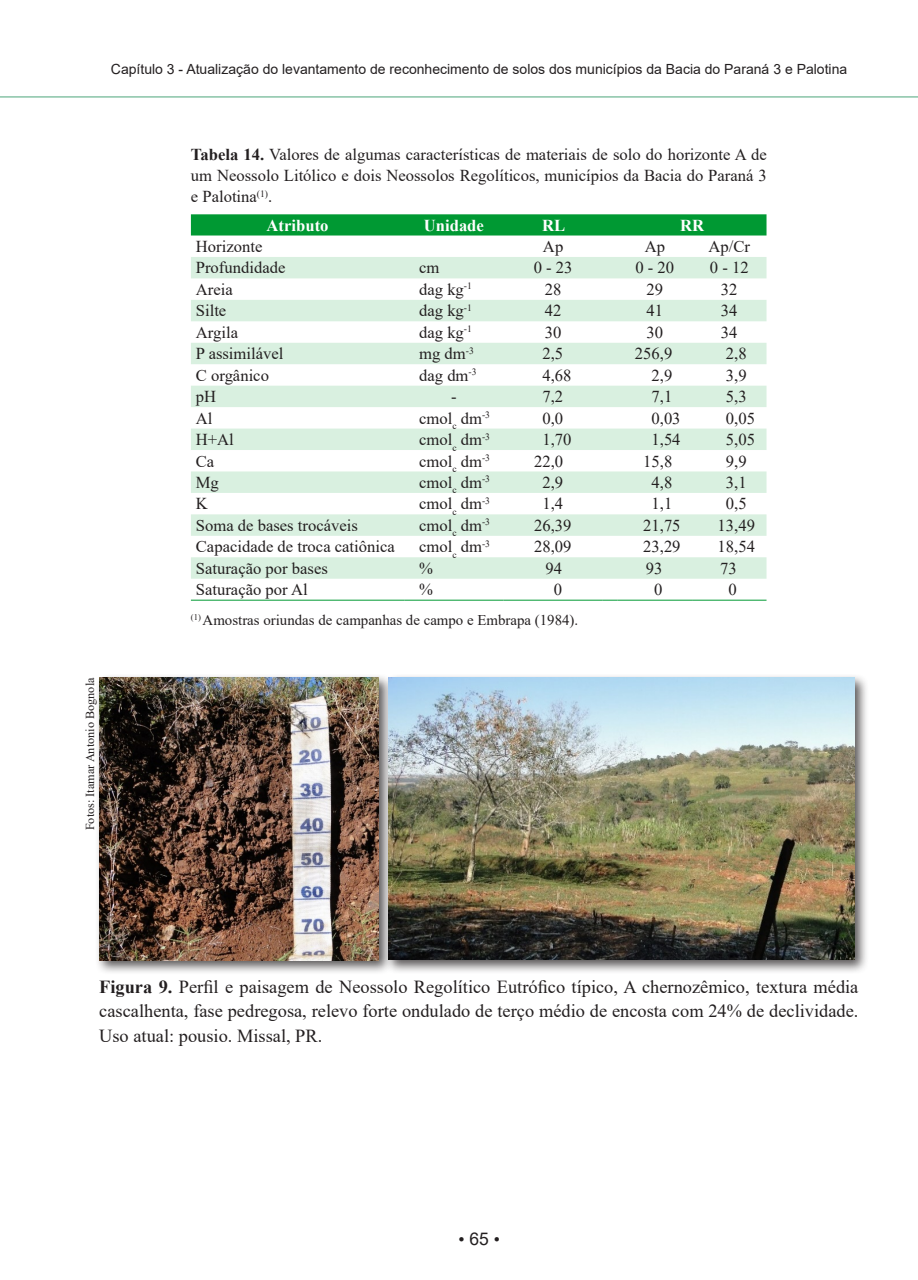
<style>
.page{position:relative;width:918px;height:1280px;background:#fff}
.page>*{position:absolute;margin:0;border:0;box-sizing:border-box;transform-origin:0 0}
.Livro_Texto{font:18.38px/24.5px "Times New Roman";color:#231f20;text-align:justify}
.t1{font:17.5px "Times New Roman";color:#231f20}
.Livro_Tabela_miolo{font:16.62px "Times New Roman";color:#231f20}
.Livro_Tabela{font:16.62px/21px "Times New Roman";color:#231f20;text-align:justify}
.Livro_Tabela_cabeca{font:700 16.62px "Times New Roman";color:#fff}
.Livro_Fonte{font:14.88px "Times New Roman";color:#231f20}
.t2{font:14px "Arial";color:#231f20}
.Livro_credito_foto{font:12.25px "Times New Roman";color:#231f20}
.s1{font-weight:700}
.s2{font-family:"Arial"}
</style>
<div class="page">
<hr style="left:0;top:96px;width:918px;height:2px;background:#99ccb3">
<div style="left:191px;top:214px;width:575px;height:21px;background:#093"></div>
<svg style="left:191px;top:257px;width:575px;height:322px;fill:#d9f0e0"></svg>
<hr style="left:191px;top:600px;width:213px;height:1px;background:#093">
<hr style="left:404px;top:600px;width:99px;height:1px;background:#093">
<hr style="left:503px;top:600px;width:100px;height:1px;background:#093">
<svg style="left:603px;top:600px;width:14px;height:1px"></svg>
<hr style="left:617px;top:600px;width:75px;height:1px;background:#093">
<hr style="left:692px;top:600px;width:74px;height:1px;background:#093">
<div style="left:95px;top:673px;width:298px;height:302px;background:#231f20;opacity:.75"></div>
<img style="left:99px;top:678px;width:279px;height:282px">
<div style="left:384px;top:673px;width:485px;height:302px;background:#231f20;opacity:.75"></div>
<img style="left:388px;top:678px;width:466px;height:282px">
<p class="t2" style="left:111px;top:59px;width:738px">Capítulo 3 - Atualização do levantamento de reconhecimento de solos dos municípios da Bacia do Paraná 3 e Palotina</p>
<p class="Livro_credito_foto" style="left:81px;top:830px;width:154px;rotate:-90deg">Fotos: Itamar Antonio Bognola</p>
<p class="Livro_Tabela" style="left:191px;top:144px;width:577px"><span class="s1">Tabela 14.</span> Valores de algumas características de materiais de solo do horizonte A de um Neossolo Litólico e dois Neossolos Regolíticos, municípios da Bacia do Paraná 3 e Palotina<sup>(1)</sup>.</p>
<p class="Livro_Tabela_cabeca" style="left:267px;top:213px;width:63px">Atributo</p>
<p class="Livro_Tabela_cabeca" style="left:424px;top:213px;width:62px">Unidade</p>
<p class="Livro_Tabela_cabeca" style="left:542px;top:213px;width:25px">RL</p>
<p class="Livro_Tabela_cabeca" style="left:680px;top:213px;width:26px">RR</p>
<p class="Livro_Tabela_miolo" style="left:196px;top:235px;width:68px">Horizonte</p>
<p class="Livro_Tabela_miolo" style="left:543px;top:235px;width:22px">Ap</p>
<p class="Livro_Tabela_miolo" style="left:645px;top:235px;width:22px">Ap</p>
<p class="Livro_Tabela_miolo" style="left:708px;top:235px;width:43px">Ap/Cr</p>
<p class="Livro_Tabela_miolo" style="left:196px;top:256px;width:91px">Profundidade</p>
<p class="Livro_Tabela_miolo" style="left:419px;top:256px;width:22px">cm</p>
<p class="Livro_Tabela_miolo" style="left:534px;top:256px;width:40px">0 - 23</p>
<p class="Livro_Tabela_miolo" style="left:635px;top:256px;width:40px">0 - 20</p>
<p class="Livro_Tabela_miolo" style="left:710px;top:256px;width:40px">0 - 12</p>
<p class="Livro_Tabela_miolo" style="left:196px;top:278px;width:38px">Areia</p>
<p class="Livro_Tabela_miolo" style="left:419px;top:278px;width:54px">dag kg<sup>-1</sup></p>
<p class="Livro_Tabela_miolo" style="left:545px;top:278px;width:18px">28</p>
<p class="Livro_Tabela_miolo" style="left:646px;top:278px;width:18px">29</p>
<p class="Livro_Tabela_miolo" style="left:721px;top:278px;width:18px">32</p>
<p class="Livro_Tabela_miolo" style="left:196px;top:299px;width:32px">Silte</p>
<p class="Livro_Tabela_miolo" style="left:419px;top:299px;width:54px">dag kg<sup>-1</sup></p>
<p class="Livro_Tabela_miolo" style="left:545px;top:299px;width:18px">42</p>
<p class="Livro_Tabela_miolo" style="left:646px;top:299px;width:18px">41</p>
<p class="Livro_Tabela_miolo" style="left:721px;top:299px;width:18px">34</p>
<p class="Livro_Tabela_miolo" style="left:196px;top:320px;width:44px">Argila</p>
<p class="Livro_Tabela_miolo" style="left:419px;top:320px;width:54px">dag kg<sup>-1</sup></p>
<p class="Livro_Tabela_miolo" style="left:545px;top:320px;width:18px">30</p>
<p class="Livro_Tabela_miolo" style="left:646px;top:320px;width:18px">30</p>
<p class="Livro_Tabela_miolo" style="left:721px;top:320px;width:18px">34</p>
<p class="Livro_Tabela_miolo" style="left:196px;top:342px;width:89px">P assimilável</p>
<p class="Livro_Tabela_miolo" style="left:419px;top:342px;width:56px">mg dm<sup>-3</sup></p>
<p class="Livro_Tabela_miolo" style="left:542px;top:342px;width:22px">2,5</p>
<p class="Livro_Tabela_miolo" style="left:635px;top:342px;width:39px">256,9</p>
<p class="Livro_Tabela_miolo" style="left:726px;top:342px;width:22px">2,8</p>
<p class="Livro_Tabela_miolo" style="left:196px;top:363px;width:75px">C orgânico</p>
<p class="Livro_Tabela_miolo" style="left:419px;top:363px;width:59px">dag dm<sup>-3</sup></p>
<p class="Livro_Tabela_miolo" style="left:542px;top:363px;width:31px">4,68</p>
<p class="Livro_Tabela_miolo" style="left:651px;top:363px;width:22px">2,9</p>
<p class="Livro_Tabela_miolo" style="left:726px;top:363px;width:22px">3,9</p>
<p class="Livro_Tabela_miolo" style="left:196px;top:385px;width:22px">pH</p>
<p class="Livro_Tabela_miolo" style="left:451px;top:385px;width:7px">-</p>
<p class="Livro_Tabela_miolo" style="left:542px;top:385px;width:22px">7,2</p>
<p class="Livro_Tabela_miolo" style="left:651px;top:385px;width:22px">7,1</p>
<p class="Livro_Tabela_miolo" style="left:726px;top:385px;width:22px">5,3</p>
<p class="Livro_Tabela_miolo" style="left:196px;top:406px;width:18px">Al</p>
<p class="Livro_Tabela_miolo" style="left:419px;top:406px;width:72px">cmol<sub>c</sub> dm<sup>-3</sup></p>
<p class="Livro_Tabela_miolo" style="left:542px;top:406px;width:22px">0,0</p>
<p class="Livro_Tabela_miolo" style="left:651px;top:406px;width:31px">0,03</p>
<p class="Livro_Tabela_miolo" style="left:726px;top:406px;width:31px">0,05</p>
<p class="Livro_Tabela_miolo" style="left:196px;top:428px;width:40px">H+Al</p>
<p class="Livro_Tabela_miolo" style="left:419px;top:428px;width:72px">cmol<sub>c</sub> dm<sup>-3</sup></p>
<p class="Livro_Tabela_miolo" style="left:542px;top:428px;width:31px">1,70</p>
<p class="Livro_Tabela_miolo" style="left:651px;top:428px;width:31px">1,54</p>
<p class="Livro_Tabela_miolo" style="left:726px;top:428px;width:31px">5,05</p>
<p class="Livro_Tabela_miolo" style="left:196px;top:449px;width:20px">Ca</p>
<p class="Livro_Tabela_miolo" style="left:419px;top:449px;width:72px">cmol<sub>c</sub> dm<sup>-3</sup></p>
<p class="Livro_Tabela_miolo" style="left:534px;top:449px;width:31px">22,0</p>
<p class="Livro_Tabela_miolo" style="left:643px;top:449px;width:31px">15,8</p>
<p class="Livro_Tabela_miolo" style="left:726px;top:449px;width:22px">9,9</p>
<p class="Livro_Tabela_miolo" style="left:196px;top:471px;width:25px">Mg</p>
<p class="Livro_Tabela_miolo" style="left:419px;top:471px;width:72px">cmol<sub>c</sub> dm<sup>-3</sup></p>
<p class="Livro_Tabela_miolo" style="left:542px;top:471px;width:22px">2,9</p>
<p class="Livro_Tabela_miolo" style="left:651px;top:471px;width:22px">4,8</p>
<p class="Livro_Tabela_miolo" style="left:726px;top:471px;width:22px">3,1</p>
<p class="Livro_Tabela_miolo" style="left:196px;top:492px;width:14px">K</p>
<p class="Livro_Tabela_miolo" style="left:419px;top:492px;width:72px">cmol<sub>c</sub> dm<sup>-3</sup></p>
<p class="Livro_Tabela_miolo" style="left:542px;top:492px;width:22px">1,4</p>
<p class="Livro_Tabela_miolo" style="left:651px;top:492px;width:22px">1,1</p>
<p class="Livro_Tabela_miolo" style="left:726px;top:492px;width:22px">0,5</p>
<p class="Livro_Tabela_miolo" style="left:196px;top:514px;width:164px">Soma de bases trocáveis</p>
<p class="Livro_Tabela_miolo" style="left:419px;top:514px;width:72px">cmol<sub>c</sub> dm<sup>-3</sup></p>
<p class="Livro_Tabela_miolo" style="left:534px;top:514px;width:39px">26,39</p>
<p class="Livro_Tabela_miolo" style="left:643px;top:514px;width:39px">21,75</p>
<p class="Livro_Tabela_miolo" style="left:717px;top:514px;width:39px">13,49</p>
<p class="Livro_Tabela_miolo" style="left:196px;top:535px;width:200px">Capacidade de troca catiônica</p>
<p class="Livro_Tabela_miolo" style="left:419px;top:535px;width:72px">cmol<sub>c</sub> dm<sup>-3</sup></p>
<p class="Livro_Tabela_miolo" style="left:534px;top:535px;width:39px">28,09</p>
<p class="Livro_Tabela_miolo" style="left:643px;top:535px;width:39px">23,29</p>
<p class="Livro_Tabela_miolo" style="left:717px;top:535px;width:39px">18,54</p>
<p class="Livro_Tabela_miolo" style="left:196px;top:556px;width:134px">Saturação por bases</p>
<p class="Livro_Tabela_miolo" style="left:419px;top:556px;width:15px">%</p>
<p class="Livro_Tabela_miolo" style="left:545px;top:556px;width:18px">94</p>
<p class="Livro_Tabela_miolo" style="left:645px;top:556px;width:18px">93</p>
<p class="Livro_Tabela_miolo" style="left:720px;top:556px;width:18px">73</p>
<p class="Livro_Tabela_miolo" style="left:196px;top:578px;width:113px">Saturação por Al</p>
<p class="Livro_Tabela_miolo" style="left:419px;top:578px;width:15px">%</p>
<p class="Livro_Tabela_miolo" style="left:554px;top:578px;width:10px">0</p>
<p class="Livro_Tabela_miolo" style="left:654px;top:578px;width:10px">0</p>
<p class="Livro_Tabela_miolo" style="left:728px;top:578px;width:10px">0</p>
<p class="Livro_Fonte" style="left:191px;top:609px;width:389px"><sup>(1)</sup> Amostras oriundas de campanhas de campo e Embrapa (1984).</p>
<p class="Livro_Texto" style="left:99px;top:974px;width:761px"><span class="s1">Figura 9.</span> Perfil e paisagem de Neossolo Regolítico Eutrófico típico, A chernozêmico, textura média cascalhenta, fase pedregosa, relevo forte ondulado de terço médio de encosta com 24% de declividade.<br>Uso atual: pousio. Missal, PR.</p>
<p class="t1" style="left:458px;top:1227px;width:43px">• <span class="s2">65</span> •</p>
</div>
